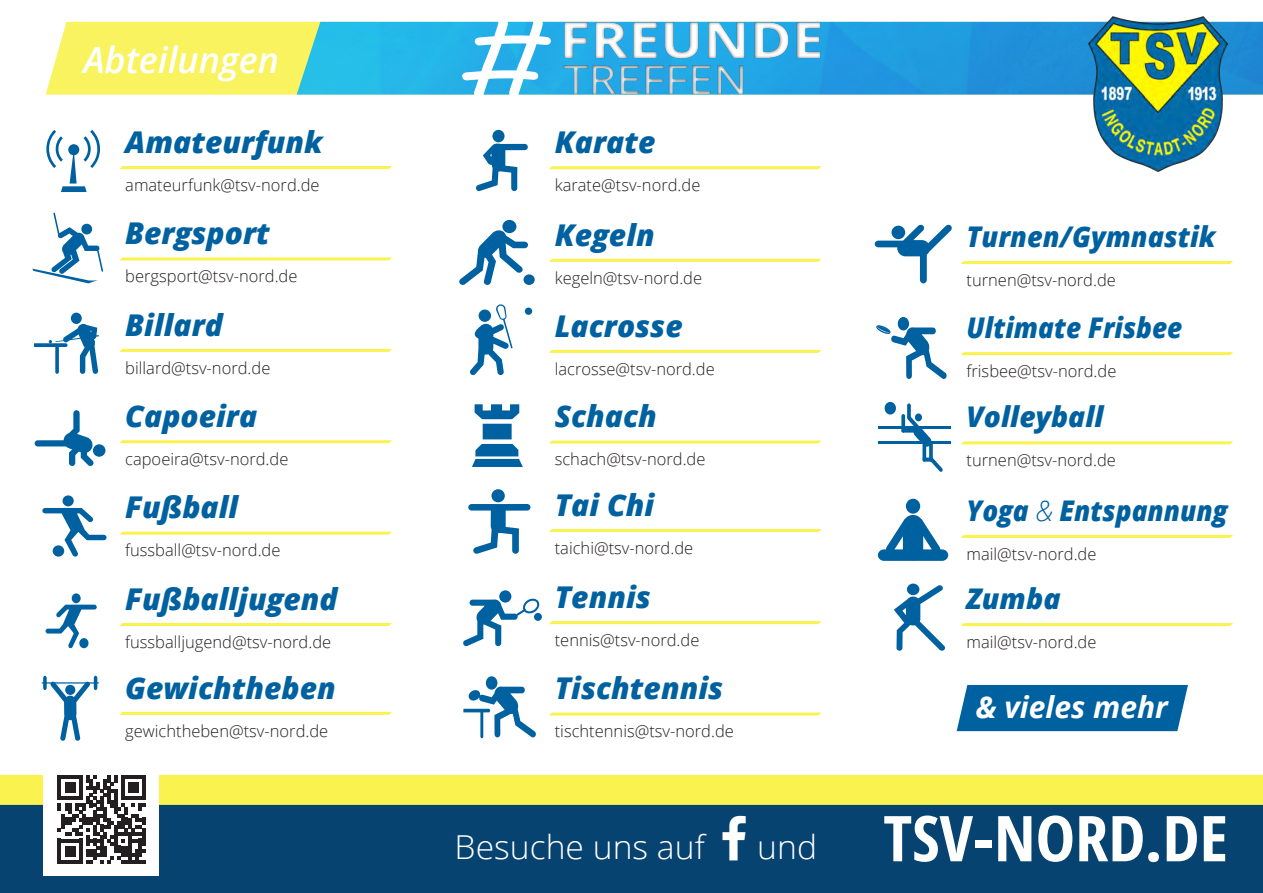
<style>
.page{position:relative;width:1263px;height:893px;background:#fff}
.page>*{position:absolute;margin:0;border:0;box-sizing:border-box;transform-origin:0 0}
.t1{font:146.7px "Coming Soon";color:#fff;scale:1.21 1}
.t2{font:700 condensed 63.15px "Open Sans";color:#fff;scale:1.05 1}
.t3{font:700 49.95px "Open Sans";color:#fff;scale:1.14 1}
.t4{font:39.75px "Open Sans";color:#fff;scale:1.14 1}
.t5{font:italic 600 36px "Open Sans";color:#fff}
.t6{font:300 33px "Open Sans";color:#fff}
.t7{font:italic 800 30px "Open Sans";color:#0061a1}
.t8{font:italic 700 30px "Open Sans";color:#fff}
.t9{font:italic 800 28.5px "Open Sans";color:#0061a1;scale:.92 1}
.t10{font:italic 800 28.5px "Open Sans";color:#0061a1;scale:.95 1}
.t11{font:italic 800 28.5px "Open Sans";color:#0061a1}
.t12{font:300 16.5px "Open Sans";color:#231f20}
.s1{font-weight:300}
</style>
<div class="page">
<div style="left:0;top:787px;width:1263px;height:106px;background:#074370"></div>
<div style="left:0;top:775px;width:1263px;height:30px;background:#faf24f"></div>
<hr style="left:121px;top:712px;width:269px;height:3px;background:#faf24f">
<hr style="left:550px;top:166px;width:270px;height:3px;background:#faf24f">
<hr style="left:550px;top:259px;width:270px;height:3px;background:#faf24f">
<hr style="left:550px;top:350px;width:270px;height:3px;background:#faf24f">
<hr style="left:550px;top:621px;width:270px;height:3px;background:#faf24f">
<hr style="left:550px;top:712px;width:270px;height:3px;background:#faf24f">
<hr style="left:962px;top:261px;width:270px;height:3px;background:#faf24f">
<hr style="left:962px;top:535px;width:270px;height:3px;background:#faf24f">
<hr style="left:121px;top:257px;width:269px;height:3px;background:#faf24f">
<div style="left:44px;top:760px;width:115px;height:115px;background:#fff"></div>
<svg style="left:58px;top:775px;width:88px;height:88px"></svg>
<hr style="left:121px;top:440px;width:269px;height:3px;background:#faf24f">
<hr style="left:121px;top:532px;width:269px;height:3px;background:#faf24f">
<hr style="left:121px;top:623px;width:269px;height:3px;background:#faf24f">
<hr style="left:550px;top:440px;width:270px;height:3px;background:#faf24f">
<hr style="left:550px;top:529px;width:270px;height:3px;background:#faf24f">
<svg style="left:46px;top:130px;width:54px;height:62px"></svg>
<hr style="left:121px;top:166px;width:269px;height:3px;background:#faf24f">
<hr style="left:121px;top:349px;width:269px;height:3px;background:#faf24f">
<svg style="left:32px;top:213px;width:71px;height:70px"></svg>
<div style="left:71px;top:313px;width:11px;height:11px;background:#0061a1;border-radius:50%"></div>
<svg style="left:34px;top:324px;width:65px;height:50px"></svg>
<svg style="left:35px;top:410px;width:59px;height:56px"></svg>
<div style="left:93px;top:444px;width:12px;height:13px;background:#0061a1;border-radius:50%"></div>
<svg style="left:42px;top:508px;width:65px;height:49px"></svg>
<div style="left:63px;top:495px;width:11px;height:11px;background:#0061a1;border-radius:50%"></div>
<div style="left:53px;top:545px;width:11px;height:12px;background:#0061a1;border-radius:50%"></div>
<svg style="left:46px;top:605px;width:51px;height:44px"></svg>
<div style="left:72px;top:593px;width:9px;height:10px;background:#0061a1;border-radius:50%"></div>
<div style="left:79px;top:638px;width:10px;height:10px;background:#0061a1;border-radius:50%"></div>
<svg style="left:41px;top:676px;width:58px;height:65px"></svg>
<svg style="left:476px;top:144px;width:52px;height:47px"></svg>
<div style="left:492px;top:130px;width:12px;height:12px;background:#0061a1;border-radius:50%"></div>
<div style="left:523px;top:274px;width:12px;height:11px;background:#0061a1;border-radius:50%"></div>
<svg style="left:459px;top:229px;width:69px;height:56px"></svg>
<div style="left:502px;top:220px;width:14px;height:13px;background:#0061a1;border-radius:50%"></div>
<div style="left:525px;top:308px;width:7px;height:7px;background:#0061a1;border-radius:50%"></div>
<svg style="left:470px;top:304px;width:43px;height:71px"></svg>
<svg style="left:472px;top:404px;width:51px;height:63px"></svg>
<div style="left:472px;top:419px;width:50px;height:5px;background:#fff"></div>
<div style="left:472px;top:439px;width:50px;height:5px;background:#fff"></div>
<svg style="left:468px;top:504px;width:62px;height:50px"></svg>
<div style="left:491px;top:489px;width:14px;height:13px;background:#0061a1;border-radius:50%"></div>
<div style="left:499px;top:590px;width:12px;height:13px;background:#0061a1;border-radius:50%"></div>
<svg style="left:463px;top:598px;width:77px;height:49px"></svg>
<div style="left:534px;top:613px;width:8px;height:8px;background:#0061a1;border-radius:50%"></div>
<svg style="left:875px;top:224px;width:77px;height:59px"></svg>
<div style="left:891px;top:226px;width:14px;height:13px;background:#0061a1;border-radius:50%"></div>
<div style="left:878px;top:549px;width:70px;height:12px;background:#0061a1;border-radius:6px"></div>
<div style="left:903px;top:515px;width:20px;height:45px;background:#0061a1;border-radius:10px"></div>
<div style="left:906px;top:499px;width:14px;height:15px;background:#0061a1;border-radius:50%"></div>
<svg style="left:885px;top:518px;width:56px;height:32px"></svg>
<div style="left:957px;top:685px;width:231px;height:46px;background:#0061a1"></div>
<div style="left:45px;top:22px;width:252px;height:73px;background:#faf360"></div>
<img style="left:297px;top:22px;width:966px;height:73px">
<div style="left:523px;top:0;width:392px;height:109px;background:#231f20;opacity:.75"></div>
<div style="left:486px;top:676px;width:11px;height:14px;background:#0061a1;border-radius:50%"></div>
<svg style="left:463px;top:686px;width:73px;height:52px"></svg>
<hr style="left:962px;top:623px;width:270px;height:3px;background:#faf24f">
<hr style="left:962px;top:352px;width:270px;height:3px;background:#faf24f">
<hr style="left:962px;top:441px;width:270px;height:3px;background:#faf24f">
<div style="left:907px;top:584px;width:12px;height:11px;background:#0061a1;border-radius:50%"></div>
<svg style="left:894px;top:585px;width:51px;height:66px"></svg>
<svg style="left:876px;top:325px;width:71px;height:54px"></svg>
<div style="left:898px;top:317px;width:11px;height:13px;background:#0061a1;border-radius:50%"></div>
<svg style="left:901px;top:414px;width:4px;height:19px"></svg>
<svg style="left:901px;top:429px;width:19px;height:4px"></svg>
<svg style="left:907px;top:403px;width:4px;height:16px"></svg>
<svg style="left:907px;top:415px;width:25px;height:32px"></svg>
<div style="left:915px;top:413px;width:7px;height:8px;background:#0061a1;border-radius:50%"></div>
<svg style="left:922px;top:443px;width:4px;height:19px"></svg>
<svg style="left:929px;top:442px;width:4px;height:20px"></svg>
<svg style="left:923px;top:457px;width:20px;height:15px"></svg>
<hr style="left:878px;top:442px;width:72px;height:2px;background:#0061a1">
<hr style="left:878px;top:427px;width:72px;height:2px;background:#0061a1">
<div style="left:885px;top:402px;width:11px;height:12px;border:6px solid #0061a1;border-radius:50%"></div>
<img style="left:1088px;top:17px;width:140px;height:155px">
<p class="t5" style="left:83px;top:35px;width:197px">Abteilungen</p>
<p class="t7" style="left:125px;top:119px;width:199px">Amateurfunk</p>
<p class="t12" style="left:125px;top:174px;width:196px">amateurfunk@tsv-nord.de</p>
<p class="t7" style="left:125px;top:210px;width:146px">Bergsport</p>
<p class="t12" style="left:125px;top:265px;width:174px">bergsport@tsv-nord.de</p>
<p class="t7" style="left:125px;top:302px;width:99px">Billard</p>
<p class="t12" style="left:125px;top:356px;width:147px">billard@tsv-nord.de</p>
<p class="t7" style="left:125px;top:393px;width:133px">Capoeira</p>
<p class="t12" style="left:125px;top:448px;width:165px">capoeira@tsv-nord.de</p>
<p class="t7" style="left:125px;top:485px;width:115px">Fußball</p>
<p class="t12" style="left:125px;top:539px;width:157px">fussball@tsv-nord.de</p>
<p class="t7" style="left:125px;top:576px;width:214px">Fußballjugend</p>
<p class="t12" style="left:125px;top:630px;width:207px">fussballjugend@tsv-nord.de</p>
<p class="t7" style="left:125px;top:665px;width:212px">Gewichtheben</p>
<p class="t12" style="left:125px;top:719px;width:205px">gewichtheben@tsv-nord.de</p>
<p class="t1" style="left:460px;top:-48px;width:79px">#</p>
<h3 class="t3" style="left:559px;top:5px;width:233px">FREUNDE</h3>
<h3 class="t4" style="left:563px;top:52px;width:163px">TREFFEN</h3>
<p class="t7" style="left:555px;top:119px;width:102px">Karate</p>
<p class="t12" style="left:555px;top:174px;width:147px">karate@tsv-nord.de</p>
<p class="t7" style="left:555px;top:212px;width:101px">Kegeln</p>
<p class="t12" style="left:555px;top:266px;width:149px">kegeln@tsv-nord.de</p>
<p class="t7" style="left:555px;top:303px;width:129px">Lacrosse</p>
<p class="t12" style="left:555px;top:357px;width:162px">lacrosse@tsv-nord.de</p>
<p class="t7" style="left:555px;top:394px;width:104px">Schach</p>
<p class="t12" style="left:555px;top:448px;width:152px">schach@tsv-nord.de</p>
<p class="t7" style="left:555px;top:482px;width:101px">Tai Chi</p>
<p class="t12" style="left:555px;top:536px;width:140px">taichi@tsv-nord.de</p>
<p class="t7" style="left:555px;top:574px;width:98px">Tennis</p>
<p class="t12" style="left:555px;top:629px;width:146px">tennis@tsv-nord.de</p>
<p class="t7" style="left:555px;top:665px;width:170px">Tischtennis</p>
<p class="t12" style="left:555px;top:720px;width:181px">tischtennis@tsv-nord.de</p>
<p class="t6" style="left:455px;top:825px;width:252px">Besuche uns auf</p>
<p class="t6" style="left:757px;top:825px;width:61px">und</p>
<p class="t10" style="left:966px;top:215px;width:264px">Turnen/Gymnastik</p>
<p class="t12" style="left:966px;top:268px;width:151px">turnen@tsv-nord.de</p>
<p class="t9" style="left:966px;top:306px;width:236px">Ultimate Frisbee</p>
<p class="t12" style="left:966px;top:360px;width:151px">frisbee@tsv-nord.de</p>
<p class="t11" style="left:966px;top:395px;width:139px">Volleyball</p>
<p class="t12" style="left:966px;top:449px;width:151px">turnen@tsv-nord.de</p>
<p class="t9" style="left:966px;top:488px;width:285px">Yoga <span class="s1">&amp;</span> Entspannung</p>
<p class="t12" style="left:966px;top:542px;width:131px">mail@tsv-nord.de</p>
<p class="t11" style="left:966px;top:577px;width:96px">Zumba</p>
<p class="t12" style="left:966px;top:631px;width:131px">mail@tsv-nord.de</p>
<p class="t8" style="left:975px;top:686px;width:194px">&amp; vieles mehr</p>
<p class="t2" style="left:883px;top:794px;width:330px">TSV-NORD.DE</p>
</div>
